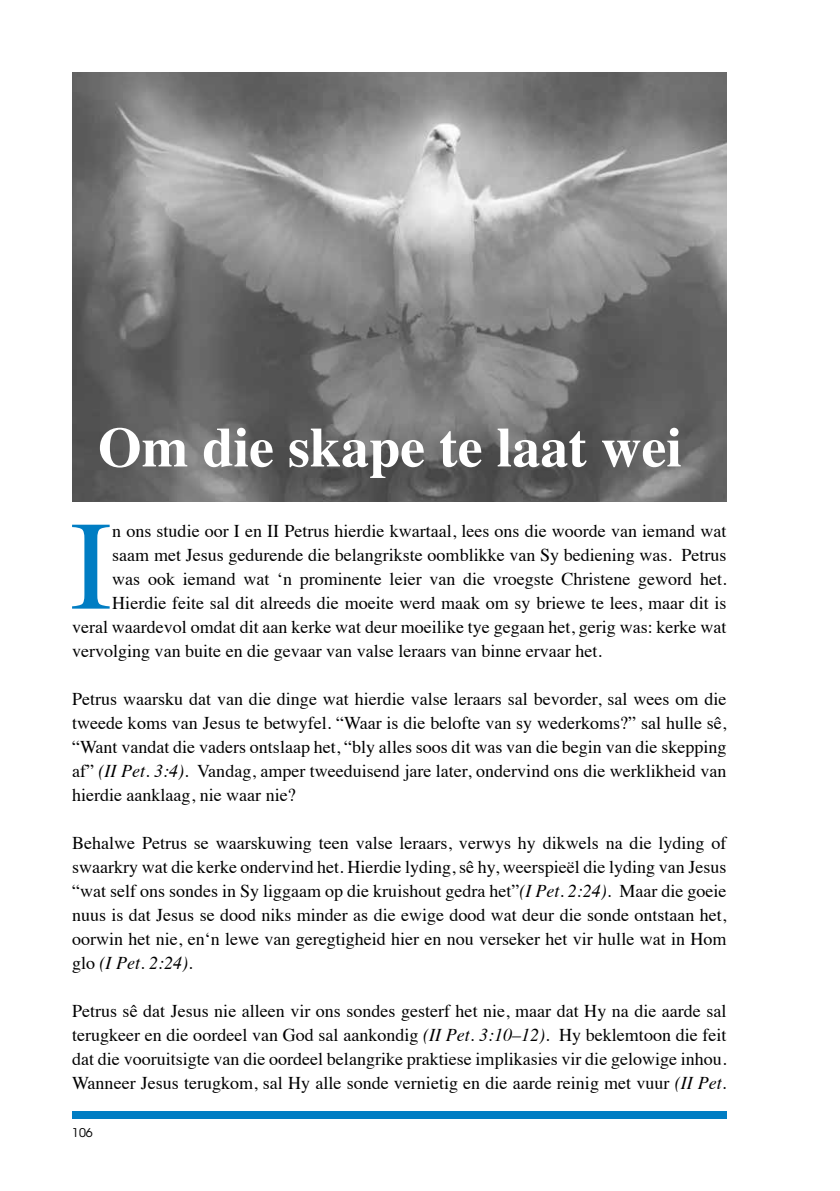
<style>
.page{position:relative;width:840px;height:1191px;background:#fff}
.page>*{position:absolute;margin:0;border:0;box-sizing:border-box;transform-origin:0 0}
.t1{font:126.8px "Times";color:#007dc3}
.t2{font:700 56px "Times";color:#fff}
.t3{font:18px/24px "Times";color:#000;text-align:justify}
.t4{font:12px "ITC Avant Garde Std";color:#000}
.s1{font-style:italic}
</style>
<div class="page">
<div style="left:72px;top:1111px;width:654px;height:8px;background:#007dc3"></div>
<img style="left:72px;top:72px;width:654px;height:430px">
<h2 class="t2" style="left:98px;top:394px;width:585px">Om die skape te laat wei</h2>
<h1 class="t1" style="left:70px;top:447px;width:44px">I</h1>
<p class="t3" style="left:112px;top:517px;width:615px">n ons studie oor I en II Petrus hierdie kwartaal, lees ons die woorde van iemand wat</p>
<p class="t3" style="left:112px;top:541px;width:615px">saam met Jesus gedurende die belangrikste oomblikke van Sy bediening was. Petrus</p>
<p class="t3" style="left:112px;top:565px;width:615px">was ook iemand wat ‘n prominente leier van die vroegste Christene geword het.</p>
<p class="t3" style="left:112px;top:589px;width:615px">Hierdie feite sal dit alreeds die moeite werd maak om sy briewe te lees, maar dit is</p>
<p class="t3" style="left:72px;top:613px;width:655px">veral waardevol omdat dit aan kerke wat deur moeilike tye gegaan het, gerig was: kerke wat</p>
<p class="t3" style="left:72px;top:637px;width:531px">vervolging van buite en die gevaar van valse leraars van binne ervaar het.</p>
<p class="t3" style="left:72px;top:685px;width:655px">Petrus waarsku dat van die dinge wat hierdie valse leraars sal bevorder, sal wees om die tweede koms van Jesus te betwyfel. “Waar is die belofte van sy wederkoms?” sal hulle sê, “Want vandat die vaders ontslaap het, “bly alles soos dit was van die begin van die skepping af” <span class="s1">(II Pet. 3:4).</span> Vandag, amper tweeduisend jare later, ondervind ons die werklikheid van hierdie aanklaag, nie waar nie?</p>
<p class="t3" style="left:72px;top:829px;width:655px">Behalwe Petrus se waarskuwing teen valse leraars, verwys hy dikwels na die lyding of swaarkry wat die kerke ondervind het. Hierdie lyding, sê hy, weerspieël die lyding van Jesus “wat self ons sondes in Sy liggaam op die kruishout gedra het”<span class="s1">(I Pet. 2:24).</span> Maar die goeie nuus is dat Jesus se dood niks minder as die ewige dood wat deur die sonde ontstaan het, oorwin het nie, en‘n lewe van geregtigheid hier en nou verseker het vir hulle wat in Hom glo <span class="s1">(I Pet. 2:24).</span></p>
<p class="t3" style="left:72px;top:997px;width:655px">Petrus sê dat Jesus nie alleen vir ons sondes gesterf het nie, maar dat Hy na die aarde sal terugkeer en die oordeel van God sal aankondig <span class="s1">(II Pet. 3:10–12).</span> Hy beklemtoon die feit dat die vooruitsigte van die oordeel belangrike praktiese implikasies vir die gelowige inhou.<br>Wanneer Jesus terugkom, sal Hy alle sonde vernietig en die aarde reinig met vuur <span class="s1">(II Pet.</span></p>
<p class="t4" style="left:72px;top:1125px;width:22px">106</p>
</div>
